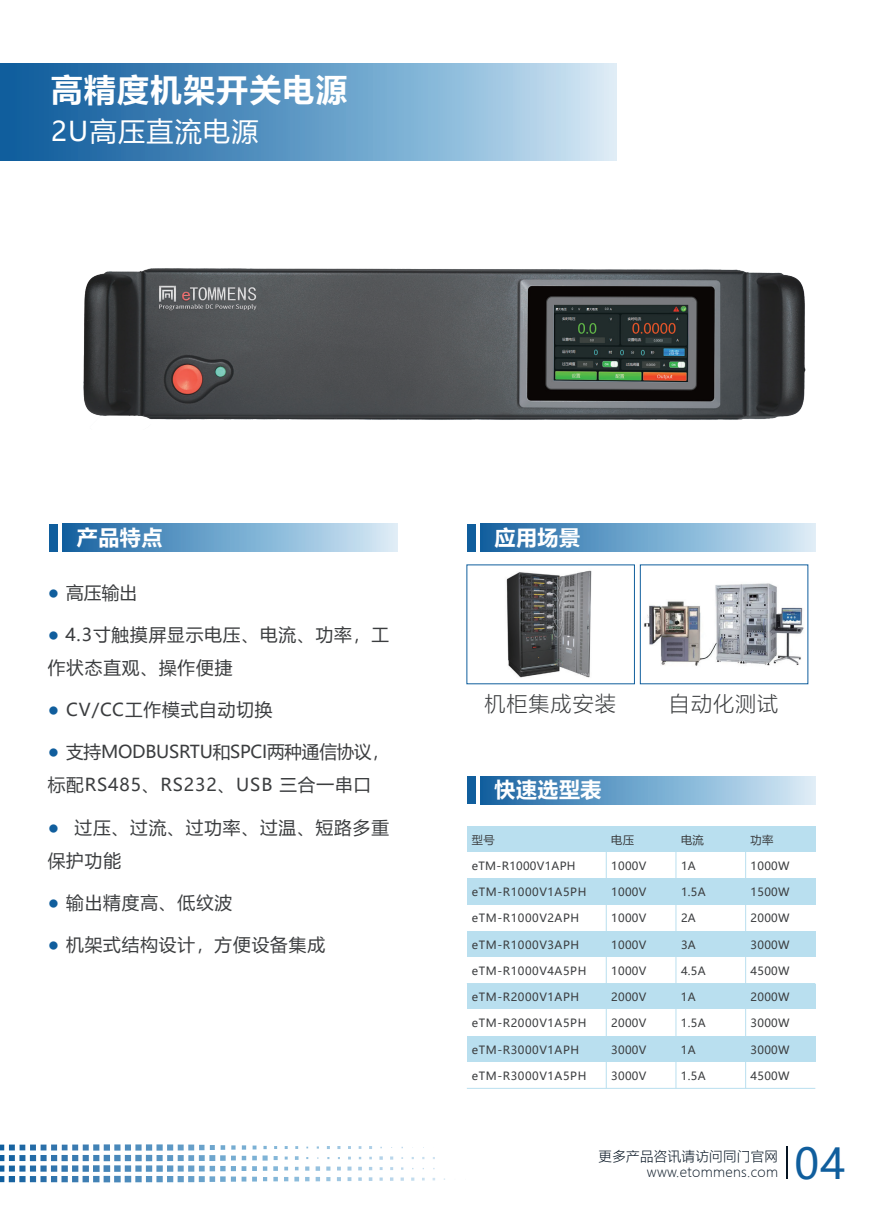
<style>
.page{position:relative;width:893px;height:1212px;background:#fff}
.page>*{position:absolute;margin:0;border:0;box-sizing:border-box;transform-origin:0 0}
.t1{font:42.15px "Microsoft Ya Hei";color:#105e9d}
.t2{font:700 31.5px "Microsoft Ya Hei";letter-spacing:.05em;color:#fff}
.t3{font:27px "Microsoft Ya Hei";letter-spacing:.05em;color:#fff}
.t4{font:700 21px "Microsoft Ya Hei";letter-spacing:.025em;color:#fff}
.t5{font:300 21px "Microsoft Ya Hei";letter-spacing:.05em;color:#3b3d3f}
.t6{font:17.7px/33.2px "Microsoft Ya Hei";letter-spacing:.05em;color:#3b3d3f}
.t7{font:17.7px/33.2px "Microsoft Ya Hei";letter-spacing:-.015em;color:#3b3d3f}
.t8{font:300 13.5px/16.2px "Microsoft Ya Hei";letter-spacing:.025em;color:#061422;text-align:right}
.t9{font:11.25px "Microsoft Ya Hei";letter-spacing:.025em;color:#3b3d3f}
.t10{font:11.25px "Microsoft Ya Hei";letter-spacing:.05em;color:#3b3d3f}
.s1{color:#105e9d}
</style>
<div class="page">
<svg style="left:0;top:1144px;width:434px;height:17px"></svg>
<hr style="left:786px;top:1146px;width:1px;height:33px;background:#061422">
<svg style="left:0;top:63px;width:616px;height:98px;background:#679dc6"></svg>
<img style="left:83px;top:268px;width:723px;height:152px">
<div style="left:49px;top:524px;width:9px;height:28px;background:#105e9d"></div>
<div style="left:62px;top:524px;width:336px;height:28px;background:linear-gradient(to right,#1664a3,#d7edf9)"></div>
<div style="left:467px;top:776px;width:9px;height:28px;background:#105e9d"></div>
<div style="left:480px;top:776px;width:335px;height:28px;background:linear-gradient(to right,#1664a3,#d6edf9)"></div>
<div style="left:467px;top:826px;width:348px;height:26px;background:#b9dfef"></div>
<div style="left:467px;top:879px;width:348px;height:26px;background:#b9dfef"></div>
<div style="left:467px;top:983px;width:348px;height:27px;background:#b9dfef"></div>
<div style="left:467px;top:931px;width:348px;height:26px;background:#b9dfef"></div>
<div style="left:467px;top:1036px;width:348px;height:26px;background:#b9dfef"></div>
<hr style="left:606px;top:826px;width:1px;height:262px;background:#b9dfef">
<hr style="left:467px;top:1088px;width:348px;height:1px;background:#b9dfef">
<hr style="left:676px;top:826px;width:1px;height:262px;background:#b9dfef">
<hr style="left:745px;top:826px;width:1px;height:262px;background:#b9dfef">
<img style="left:644px;top:583px;width:160px;height:83px">
<div style="left:467px;top:524px;width:9px;height:28px;background:#105e9d"></div>
<div style="left:480px;top:524px;width:335px;height:28px;background:linear-gradient(to right,#1664a3,#d6edf9)"></div>
<img style="left:506px;top:570px;width:86px;height:108px">
<h2 class="t2" style="left:51px;top:68px;width:298px">高精度机架开关电源</h2>
<h3 class="t3" style="left:51px;top:113px;width:209px">2U高压直流电源</h3>
<h3 class="t4" style="left:77px;top:523px;width:87px">产品特点</h3>
<h3 class="t6" style="left:48px;top:575px;width:91px"><span class="s1">●</span> 高压输出</h3>
<h3 class="t6" style="left:48px;top:617px;width:343px"><span class="s1">●</span> 4.3寸触摸屏显示电压、电流、功率，工作状态直观、操作便捷</h3>
<h3 class="t6" style="left:48px;top:693px;width:226px"><span class="s1">●</span> CV/CC工作模式自动切换</h3>
<h3 class="t7" style="left:48px;top:735px;width:343px"><span class="s1">●</span> 支持MODBUSRTU和SPCI两种通信协议，标配RS485、RS232、USB 三合一串口</h3>
<h3 class="t6" style="left:48px;top:810px;width:343px"><span class="s1">●</span> 过压、过流、过功率、过温、短路多重保护功能</h3>
<h3 class="t6" style="left:48px;top:885px;width:186px"><span class="s1">●</span> 输出精度高、低纹波</h3>
<h3 class="t6" style="left:48px;top:927px;width:279px"><span class="s1">●</span> 机架式结构设计，方便设备集成</h3>
<h3 class="t4" style="left:495px;top:523px;width:87px">应用场景</h3>
<h3 class="t5" style="left:484px;top:689px;width:133px">机柜集成安装</h3>
<h3 class="t5" style="left:669px;top:689px;width:111px">自动化测试</h3>
<h3 class="t4" style="left:495px;top:775px;width:109px">快速选型表</h3>
<p class="t9" style="left:472px;top:832px;width:24px">型号</p>
<p class="t9" style="left:472px;top:858px;width:105px">eTM-R1000V1APH</p>
<p class="t10" style="left:472px;top:884px;width:116px">eTM-R1000V1A5PH</p>
<p class="t10" style="left:472px;top:911px;width:109px">eTM-R1000V2APH</p>
<p class="t10" style="left:472px;top:937px;width:109px">eTM-R1000V3APH</p>
<p class="t10" style="left:472px;top:963px;width:116px">eTM-R1000V4A5PH</p>
<p class="t10" style="left:472px;top:989px;width:109px">eTM-R2000V1APH</p>
<p class="t10" style="left:472px;top:1016px;width:116px">eTM-R2000V1A5PH</p>
<p class="t10" style="left:472px;top:1042px;width:109px">eTM-R3000V1APH</p>
<p class="t10" style="left:472px;top:1068px;width:116px">eTM-R3000V1A5PH</p>
<p class="t9" style="left:611px;top:832px;width:24px">电压</p>
<p class="t9" style="left:611px;top:858px;width:37px">1000V</p>
<p class="t9" style="left:611px;top:884px;width:37px">1000V</p>
<p class="t9" style="left:611px;top:911px;width:37px">1000V</p>
<p class="t9" style="left:611px;top:937px;width:37px">1000V</p>
<p class="t9" style="left:611px;top:963px;width:37px">1000V</p>
<p class="t9" style="left:611px;top:989px;width:37px">2000V</p>
<p class="t9" style="left:611px;top:1016px;width:37px">2000V</p>
<p class="t9" style="left:611px;top:1042px;width:37px">3000V</p>
<p class="t9" style="left:611px;top:1068px;width:37px">3000V</p>
<p class="t9" style="left:681px;top:832px;width:24px">电流</p>
<p class="t9" style="left:681px;top:858px;width:16px">1A</p>
<p class="t9" style="left:681px;top:884px;width:26px">1.5A</p>
<p class="t9" style="left:681px;top:911px;width:16px">2A</p>
<p class="t9" style="left:681px;top:937px;width:16px">3A</p>
<p class="t9" style="left:681px;top:963px;width:26px">4.5A</p>
<p class="t9" style="left:681px;top:989px;width:16px">1A</p>
<p class="t9" style="left:681px;top:1016px;width:26px">1.5A</p>
<p class="t9" style="left:681px;top:1042px;width:16px">1A</p>
<p class="t9" style="left:681px;top:1068px;width:26px">1.5A</p>
<p class="t9" style="left:751px;top:832px;width:24px">功率</p>
<p class="t9" style="left:751px;top:858px;width:40px">1000W</p>
<p class="t9" style="left:751px;top:884px;width:40px">1500W</p>
<p class="t9" style="left:751px;top:911px;width:40px">2000W</p>
<p class="t9" style="left:751px;top:937px;width:40px">3000W</p>
<p class="t9" style="left:751px;top:963px;width:40px">4500W</p>
<p class="t9" style="left:751px;top:989px;width:40px">2000W</p>
<p class="t9" style="left:751px;top:1015px;width:40px">3000W</p>
<p class="t9" style="left:751px;top:1042px;width:40px">3000W</p>
<p class="t9" style="left:751px;top:1068px;width:40px">4500W</p>
<p class="t8" style="left:599px;top:1147px;width:181px">更多产品咨讯请访问同门官网www.etommens.com</p>
<h1 class="t1" style="left:795px;top:1135px;width:52px">04</h1>
</div>
